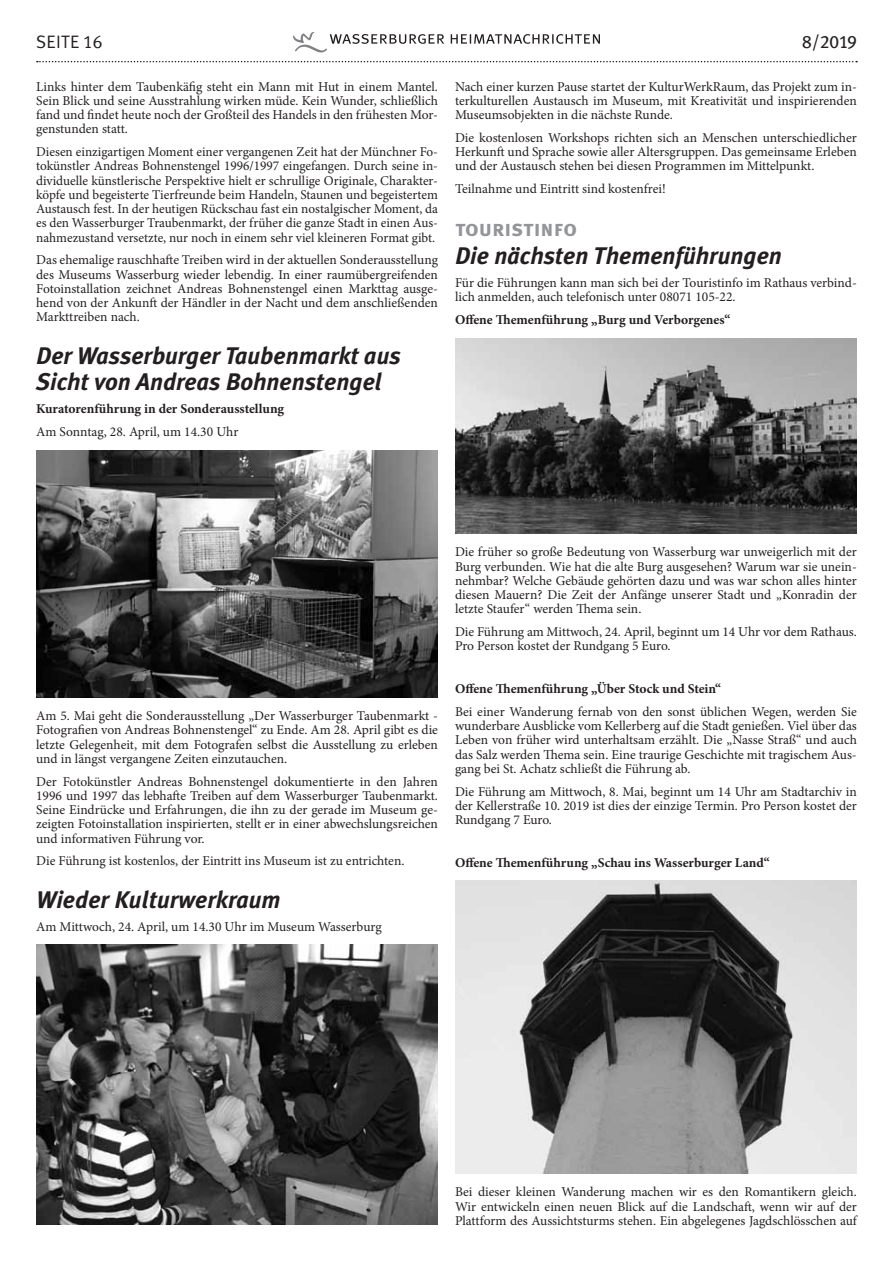
<style>
.page{position:relative;width:893px;height:1263px;background:#fff}
.page>*{position:absolute;margin:0;border:0;box-sizing:border-box;transform-origin:0 0}
.t1{font:italic 700 24px/26.2px "Meta Plus";color:#231f20}
.t2{font:22.5px "Meta Plus Bold Caps";color:#939598}
.t3{font:18px "Meta Plus Normal";letter-spacing:.01em;color:#231f20}
.t4{font:18px "Meta Plus Book Caps";color:#231f20}
.t5{font:13.5px/14.2px "Minion Pro";color:#231f20;text-align:justify}
.t6{font:700 13.5px "Minion Pro";color:#231f20}
.s1{font-family:"Meta Plus Normal Caps"}
</style>
<div class="page">
<svg style="left:37px;top:61px;width:820px;height:1px"></svg>
<svg style="left:293px;top:32px;width:307px;height:21px"></svg>
<img style="left:36px;top:451px;width:402px;height:246px">
<img style="left:36px;top:944px;width:402px;height:281px">
<img style="left:455px;top:338px;width:402px;height:196px">
<img style="left:455px;top:880px;width:402px;height:294px">
<h3 class="t3" style="left:36px;top:32px;width:68px">SEITE <span class="s1">16</span></h3>
<h3 class="t4" style="left:802px;top:32px;width:56px">8/2019</h3>
<p class="t5" style="left:36px;top:79px;width:403px">Links hinter dem Taubenkäfig steht ein Mann mit Hut in einem Mantel.<br>Sein Blick und seine Ausstrahlung wirken müde. Kein Wunder, schließlich fand und findet heute noch der Großteil des Handels in den frühesten Mor&shy;genstunden statt.</p>
<p class="t5" style="left:36px;top:145px;width:403px">Diesen einzigartigen Moment einer vergangenen Zeit hat der Münchner Fo&shy;tokünstler Andreas Bohnenstengel 1996/1997 eingefangen. Durch seine in&shy;dividuelle künstlerische Perspektive hielt er schrullige Originale, Charakter&shy;köpfe und begeisterte Tierfreunde beim Handeln, Staunen und begeistertem Austausch fest. In der heutigen Rückschau fast ein nostalgischer Moment, da es den Wasserburger Traubenmarkt, der früher die ganze Stadt in einen Aus&shy;nahmezustand versetzte, nur noch in einem sehr viel kleineren Format gibt.</p>
<p class="t5" style="left:36px;top:253px;width:403px">Das ehemalige rauschhafte Treiben wird in der aktuellen Sonderausstellung des Museums Wasserburg wieder lebendig. In einer raumübergreifenden Fotoinstallation zeichnet Andreas Bohnenstengel einen Markttag ausge&shy;hend von der Ankunft der Händler in der Nacht und dem anschließenden Markttreiben nach.</p>
<h1 class="t1" style="left:36px;top:343px;width:366px">Der Wasserburger Taubenmarkt aus<br>Sicht von Andreas Bohnenstengel</h1>
<p class="t6" style="left:36px;top:399px;width:250px">Kuratorenführung in der Sonderausstellung</p>
<p class="t5" style="left:36px;top:424px;width:204px">Am Sonntag, 28. April, um 14.30 Uhr</p>
<p class="t5" style="left:455px;top:79px;width:403px">Nach einer kurzen Pause startet der KulturWerkRaum, das Projekt zum in&shy;terkulturellen Austausch im Museum, mit Kreativität und inspirierenden Museumsobjekten in die nächste Runde.</p>
<p class="t5" style="left:455px;top:130px;width:403px">Die kostenlosen Workshops richten sich an Menschen unterschiedlicher Herkunft und Sprache sowie aller Altersgruppen. Das gemeinsame Erleben und der Austausch stehen bei diesen Programmen im Mittelpunkt.</p>
<p class="t5" style="left:455px;top:182px;width:212px">Teilnahme und Eintritt sind kostenfrei!</p>
<h2 class="t2" style="left:455px;top:215px;width:123px">touristinfo</h2>
<h1 class="t1" style="left:455px;top:243px;width:328px">Die nächsten Themenführungen</h1>
<p class="t5" style="left:455px;top:276px;width:403px">Für die Führungen kann man sich bei der Touristinfo im Rathaus verbind&shy;lich anmelden, auch telefonisch unter 08071 105-22.</p>
<p class="t6" style="left:455px;top:310px;width:277px">Offene Themenführung „Burg und Verborgenes“</p>
<p class="t5" style="left:36px;top:709px;width:403px">Am 5. Mai geht die Sonderausstellung „Der Wasserburger Taubenmarkt - Fotografien von Andreas Bohnenstengel“ zu Ende. Am 28. April gibt es die letzte Gelegenheit, mit dem Fotografen selbst die Ausstellung zu erleben und in längst vergangene Zeiten einzutauchen.</p>
<p class="t5" style="left:36px;top:774px;width:403px">Der Fotokünstler Andreas Bohnenstengel dokumentierte in den Jahren 1996 und 1997 das lebhafte Treiben auf dem Wasserburger Taubenmarkt.<br>Seine Eindrücke und Erfahrungen, die ihn zu der gerade im Museum ge&shy;zeigten Fotoinstallation inspirierten, stellt er in einer abwechslungsreichen und informativen Führung vor.</p>
<p class="t5" style="left:36px;top:854px;width:370px">Die Führung ist kostenlos, der Eintritt ins Museum ist zu entrichten.</p>
<h1 class="t1" style="left:36px;top:886px;width:246px">Wieder Kulturwerkraum</h1>
<p class="t5" style="left:36px;top:919px;width:347px">Am Mittwoch, 24. April, um 14.30 Uhr im Museum Wasserburg</p>
<p class="t5" style="left:455px;top:545px;width:403px">Die früher so große Bedeutung von Wasserburg war unweigerlich mit der Burg verbunden. Wie hat die alte Burg ausgesehen? Warum war sie unein&shy;nehmbar? Welche Gebäude gehörten dazu und was war schon alles hinter diesen Mauern? Die Zeit der Anfänge unserer Stadt und „Konradin der letzte Staufer“ werden Thema sein.</p>
<p class="t5" style="left:455px;top:625px;width:403px">Die Führung am Mittwoch, 24. April, beginnt um 14 Uhr vor dem Rathaus.<br>Pro Person kostet der Rundgang 5 Euro.</p>
<p class="t6" style="left:455px;top:679px;width:268px">Offene Themenführung „Über Stock und Stein“</p>
<p class="t5" style="left:455px;top:704px;width:403px">Bei einer Wanderung fernab von den sonst üblichen Wegen, werden Sie wunderbare Ausblicke vom Kellerberg auf die Stadt genießen. Viel über das Leben von früher wird unterhaltsam erzählt. Die „Nasse Straß“ und auch das Salz werden Thema sein. Eine traurige Geschichte mit tragischem Aus&shy;gang bei St. Achatz schließt die Führung ab.</p>
<p class="t5" style="left:455px;top:784px;width:403px">Die Führung am Mittwoch, 8. Mai, beginnt um 14 Uhr am Stadtarchiv in der Kellerstraße 10. 2019 ist dies der einzige Termin. Pro Person kostet der Rundgang 7 Euro.</p>
<p class="t6" style="left:455px;top:853px;width:316px">Offene Themenführung „Schau ins Wasserburger Land“</p>
<p class="t5" style="left:455px;top:1185px;width:403px">Bei dieser kleinen Wanderung machen wir es den Romantikern gleich.<br>Wir entwickeln einen neuen Blick auf die Landschaft, wenn wir auf der Plattform des Aussichtsturms stehen. Ein abgelegenes Jagdschlösschen auf</p>
</div>
